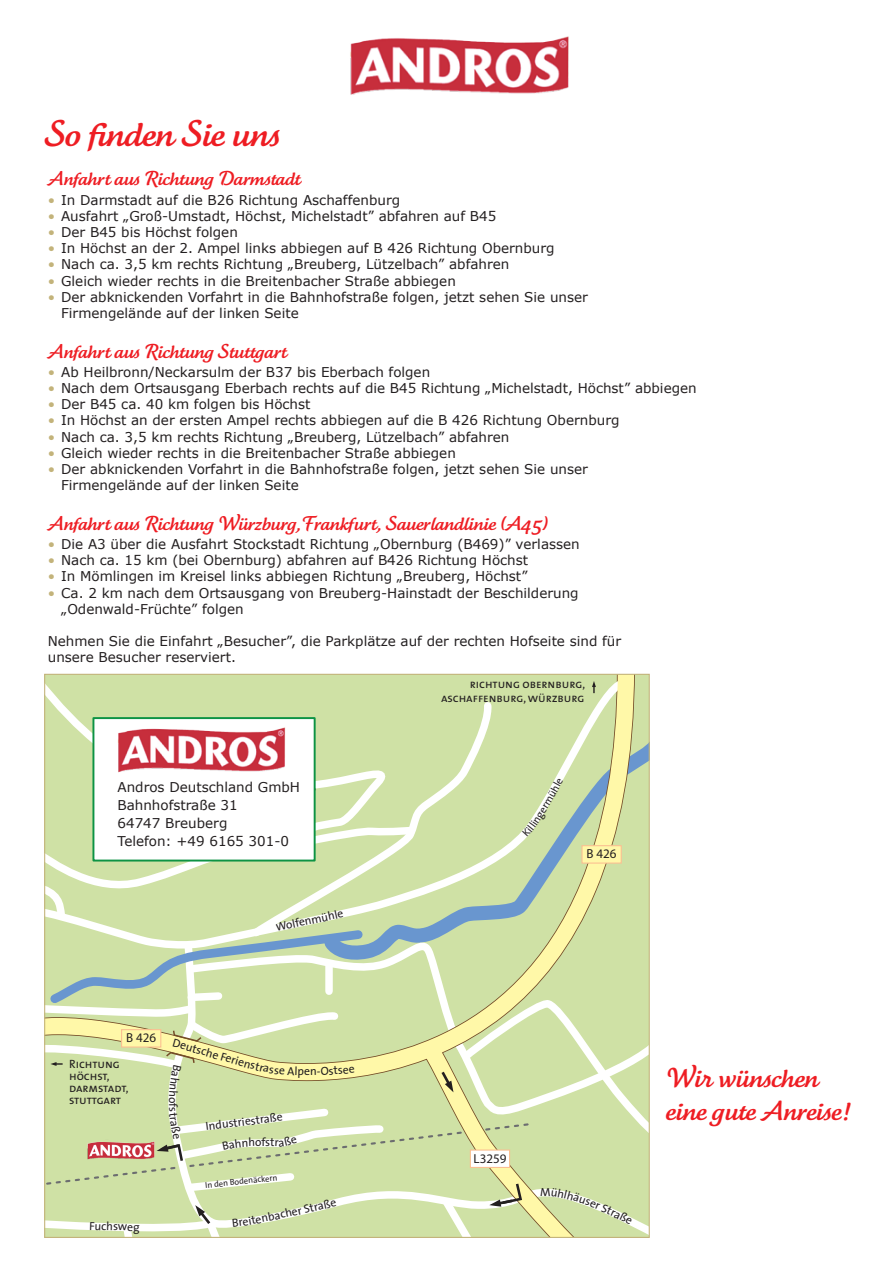
<style>
.page{position:relative;width:893px;height:1263px;background:#fff}
.page>*{position:absolute;margin:0;border:0;box-sizing:border-box;transform-origin:0 0}
.t1{font:36px "Tartine Script OT";letter-spacing:-.005em;color:#ee1d23}
.t2{font:27px/32.4px "Tartine Script OT";letter-spacing:-.005em;color:#ee1d23}
.t3{font:19.5px "Tartine Script OT";letter-spacing:-.005em;color:#ee1d23}
.t4{font:13.5px/16.2px "Verdana";color:#231f20}
.t5{font:13.05px "Myriad Pro";color:#231f20}
.t6{font:12px/12px "The Sans Caps";letter-spacing:-.005em;color:#231f20}
.t7{font:11.7px "The Sans";color:#231f20}
.t8{font:10.5px "The Sans";color:#231f20}
.t9{font:8.55px "The Sans";color:#231f20}
.s1{color:#c3b37a}
</style>
<div class="page">
<svg style="left:390px;top:676px;width:244px;height:108px;background:#d4e2a9"></svg>
<div style="left:46px;top:676px;width:344px;height:108px;background:#cfe1a5"></div>
<svg style="left:245px;top:698px;width:250px;height:86px;background:#d2e3ab"></svg>
<svg style="left:592px;top:681px;width:4px;height:12px"></svg>
<div style="left:92px;top:717px;width:224px;height:144px;background:#fff;border:2px solid #0d9344"></div>
<img style="left:44px;top:1140px;width:1px;height:23px">
<img style="left:44px;top:724px;width:367px;height:56px">
<img style="left:350px;top:36px;width:219px;height:59px">
<svg style="left:45px;top:784px;width:604px;height:453px"></svg>
<h1 class="t1" style="left:45px;top:114px;width:236px">So finden Sie uns</h1>
<h3 class="t3" style="left:48px;top:168px;width:254px">Anfahrt aus Richtung Darmstadt</h3>
<p class="t4" style="left:48px;top:191px;width:354px"><span class="s1">•</span> In Darmstadt auf die B26 Richtung Aschaffenburg</p>
<p class="t4" style="left:48px;top:208px;width:450px"><span class="s1">•</span> Ausfahrt „Groß-Umstadt, Höchst, Michelstadt” abfahren auf B45</p>
<p class="t4" style="left:48px;top:224px;width:192px"><span class="s1">•</span> Der B45 bis Höchst folgen</p>
<p class="t4" style="left:48px;top:240px;width:508px"><span class="s1">•</span> In Höchst an der 2. Ampel links abbiegen auf B 426 Richtung Obernburg</p>
<p class="t4" style="left:48px;top:256px;width:463px"><span class="s1">•</span> Nach ca. 3,5 km rechts Richtung „Breuberg, Lützelbach” abfahren</p>
<p class="t4" style="left:48px;top:272px;width:410px"><span class="s1">•</span> Gleich wieder rechts in die Breitenbacher Straße abbiegen</p>
<p class="t4" style="left:61px;top:289px;width:528px;text-indent:-13px"><span class="s1">•</span> Der abknickenden Vorfahrt in die Bahnhofstraße folgen, jetzt sehen Sie unser<br>Firmengelände auf der linken Seite</p>
<h3 class="t3" style="left:48px;top:340px;width:241px">Anfahrt aus Richtung Stuttgart</h3>
<p class="t4" style="left:48px;top:364px;width:384px"><span class="s1">•</span> Ab Heilbronn/Neckarsulm der B37 bis Eberbach folgen</p>
<p class="t4" style="left:48px;top:380px;width:650px"><span class="s1">•</span> Nach dem Ortsausgang Eberbach rechts auf die B45 Richtung „Michelstadt, Höchst” abbiegen</p>
<p class="t4" style="left:48px;top:396px;width:264px"><span class="s1">•</span> Der B45 ca. 40 km folgen bis Höchst</p>
<p class="t4" style="left:48px;top:412px;width:573px"><span class="s1">•</span> In Höchst an der ersten Ampel rechts abbiegen auf die B 426 Richtung Obernburg</p>
<p class="t4" style="left:48px;top:428px;width:463px"><span class="s1">•</span> Nach ca. 3,5 km rechts Richtung „Breuberg, Lützelbach” abfahren</p>
<p class="t4" style="left:48px;top:445px;width:410px"><span class="s1">•</span> Gleich wieder rechts in die Breitenbacher Straße abbiegen</p>
<p class="t4" style="left:61px;top:461px;width:528px;text-indent:-13px"><span class="s1">•</span> Der abknickenden Vorfahrt in die Bahnhofstraße folgen, jetzt sehen Sie unser<br>Firmengelände auf der linken Seite</p>
<h3 class="t3" style="left:48px;top:512px;width:502px">Anfahrt aus Richtung Würzburg,Frankfurt, Sauerlandlinie (A45)</h3>
<p class="t4" style="left:48px;top:536px;width:533px"><span class="s1">•</span> Die A3 über die Ausfahrt Stockstadt Richtung „Obernburg (B469)” verlassen</p>
<p class="t4" style="left:48px;top:552px;width:482px"><span class="s1">•</span> Nach ca. 15 km (bei Obernburg) abfahren auf B426 Richtung Höchst</p>
<p class="t4" style="left:48px;top:568px;width:481px"><span class="s1">•</span> In Mömlingen im Kreisel links abbiegen Richtung „Breuberg, Höchst”</p>
<p class="t4" style="left:61px;top:584px;width:519px;text-indent:-13px"><span class="s1">•</span> Ca. 2 km nach dem Ortsausgang von Breuberg-Hainstadt der Beschilderung „Odenwald-Früchte” folgen</p>
<p class="t4" style="left:48px;top:633px;width:575px">Nehmen Sie die Einfahrt „Besucher”, die Parkplätze auf der rechten Hofseite sind für unsere Besucher reserviert.</p>
<p class="t4" style="left:117px;top:778px;width:184px;line-height:18px">Andros Deutschland GmbH<br>Bahnhofstraße 31<br>64747 Breuberg<br>Telefon: +49 6165 301-0</p>
<p class="t7" style="left:242px;top:779px;width:8px">K</p>
<p class="t7" style="left:274px;top:918px;width:65px;rotate:-12deg">Wolfenm ühl</p>
<p class="t5" style="left:126px;top:1030px;width:31px">B 426</p>
<p class="t6" style="left:69px;top:1058px;width:61px">Richtung höchst, darmstadt, stuttgart</p>
<p class="t7" style="left:90px;top:1216px;width:25px;rotate:2deg">Fuch</p>
<p class="t7" style="left:113px;top:1217px;width:27px;rotate:1deg">sw eg</p>
<p class="t7" style="left:176px;top:1033px;width:70px;rotate:16deg">Deutsche Feri</p>
<p class="t7" style="left:205px;top:1116px;width:79px;rotate:-7deg">Industriestraße</p>
<p class="t7" style="left:255px;top:1132px;width:12px">of</p>
<p class="t9" style="left:205px;top:1178px;width:74px;rotate:-6deg">In den Bodenäckern</p>
<p class="t7" style="left:304px;top:1061px;width:8px">e</p>
<p class="t7" style="left:266px;top:1208px;width:26px;rotate:-12deg">bach</p>
<p class="t7" style="left:290px;top:1203px;width:28px;rotate:-13deg">er Str</p>
<p class="t6" style="left:441px;top:676px;width:146px;line-height:14.4px;text-align:right">richtung obernburg, aschaffenburg, würzburg</p>
<p class="t8" style="left:543px;top:792px;width:22px;rotate:-61deg">ühle</p>
<p class="t5" style="left:587px;top:846px;width:31px">B 426</p>
<p class="t5" style="left:474px;top:1150px;width:34px">L3259</p>
<h2 class="t2" style="left:666px;top:1062px;width:186px">Wir wünschen eine gute Anreise!</h2>
</div>
